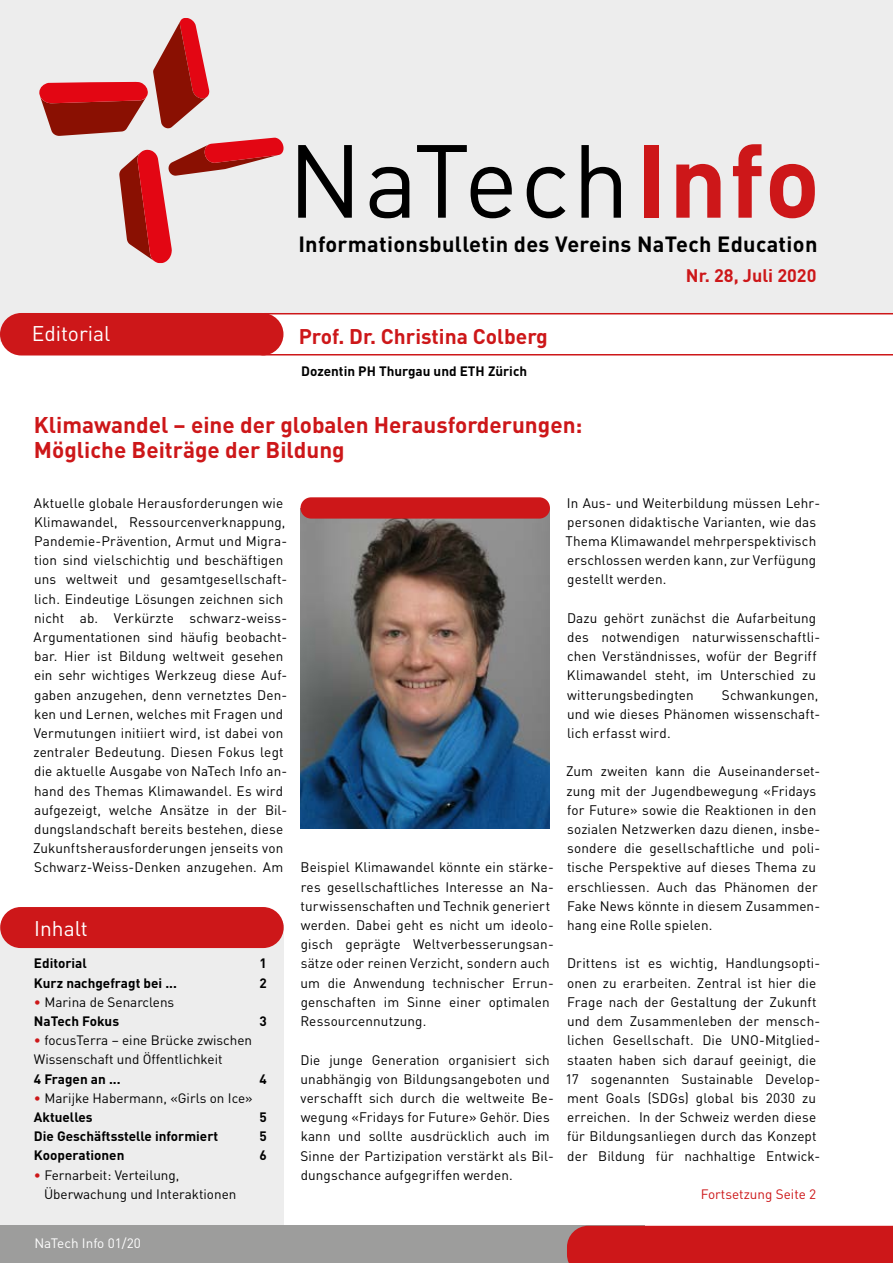
<style>
.page{position:relative;width:893px;height:1263px;background:#fff}
.page>*{position:absolute;margin:0;border:0;box-sizing:border-box;transform-origin:0 0}
.t1{font:102px "DIN";letter-spacing:.02em;color:#000}
.t2{font:700 22.5px/25.2px "DIN";color:#cd1719}
.t3{font:700 21.75px "DIN";letter-spacing:.015em;color:#000}
.t4{font:700 21px "DIN";color:#cd1719}
.t5{font:21px "DIN";color:#fff}
.t6{font:700 18px "DIN";color:#cd1719}
.t7{font:13.65px/19.2px "DIN";letter-spacing:.01em;color:#000}
.t8{font:13.5px/19.2px "DIN";color:#000}
.t9{font:700 13.5px "DIN";color:#000}
.t10{font:13.5px "DIN";color:#cd1719}
.t11{font:13.5px "DIN";color:#fff}
.s1{font-weight:700;color:#cd1719}
.s2{color:#cd1719}
.s3{font-weight:700}
</style>
<div class="page">
<div style="left:0;top:923px;width:283px;height:303px;background:#ededed"></div>
<div style="left:0;top:1226px;width:644px;height:37px;background:#9d9d9c"></div>
<div style="left:567px;top:1226px;width:326px;height:37px;background:#cd1719"></div>
<div style="left:0;top:0;width:893px;height:342px;background:#ededed"></div>
<svg style="left:39px;top:18px;width:245px;height:245px"></svg>
<svg style="left:267px;top:313px;width:626px;height:42px"></svg>
<div style="left:0;top:313px;width:283px;height:42px;background:#cd1719;border-radius:21px"></div>
<div style="left:0;top:907px;width:284px;height:41px;background:#cd1719;border-radius:21px"></div>
<img style="left:300px;top:512px;width:250px;height:317px">
<div style="left:300px;top:497px;width:250px;height:22px;background:#cd1719;border-radius:11px"></div>
<h1 class="t1" style="left:288px;top:117px;width:534px">NaTech<span class="s1">Info</span></h1>
<h3 class="t3" style="left:298px;top:230px;width:521px">Informationsbulletin des Vereins NaTech Education</h3>
<h3 class="t5" style="left:32px;top:320px;width:80px">Editorial</h3>
<h3 class="t4" style="left:299px;top:322px;width:251px">Prof. Dr. Christina Colberg</h3>
<p class="t9" style="left:301px;top:362px;width:228px">Dozentin PH Thurgau und ETH Zürich</p>
<h2 class="t2" style="left:34px;top:411px;width:550px">Klimawandel – eine der globalen Herausforderungen:<br>Mögliche Beiträge der Bildung</h2>
<h3 class="t6" style="left:686px;top:263px;width:132px">Nr. 28, Juli 2020</h3>
<p class="t7" style="left:33px;top:493px;width:256px">Aktuelle globale Herausforderungen wie Klimawandel, Ressourcenverknappung, Pandemie-Prävention, Armut und Migra&shy;tion sind vielschichtig und beschäftigen uns weltweit und gesamtgesellschaft&shy;lich. Eindeutige Lösungen zeichnen sich nicht ab. Verkürzte schwarz-weiss-Argumentationen sind häufig beobacht&shy;bar. Hier ist Bildung weltweit gesehen ein sehr wichtiges Werkzeug diese Auf&shy;gaben anzugehen, denn vernetztes Den&shy;ken und Lernen, welches mit Fragen und Vermutungen initiiert wird, ist dabei von zentraler Bedeutung. Diesen Fokus legt die aktuelle Ausgabe von NaTech Info an&shy;hand des Themas Klimawandel. Es wird aufgezeigt, welche Ansätze in der Bil&shy;dungslandschaft bereits bestehen, diese Zukunftsherausforderungen jenseits von Schwarz-Weiss-Denken anzugehen. Am</p>
<h3 class="t5" style="left:34px;top:915px;width:55px">Inhalt</h3>
<p class="t9" style="left:34px;top:955px;width:54px">Editorial</p>
<p class="t9" style="left:260px;top:955px;width:9px">1</p>
<p class="t9" style="left:34px;top:974px;width:144px">Kurz nachgefragt bei ...</p>
<p class="t9" style="left:260px;top:974px;width:9px">2</p>
<p class="t8" style="left:34px;top:992px;width:142px"><span class="s2">•</span> Marina de Senarclens<br><span class="s3">NaTech Fokus</span></p>
<p class="t9" style="left:260px;top:1012px;width:9px">3</p>
<p class="t8" style="left:34px;top:1030px;width:220px"><span class="s2">•</span> focusTerra – eine Brücke zwischen<br>Wissenschaft und Öffentlichkeit</p>
<p class="t9" style="left:34px;top:1070px;width:88px">4 Fragen an ...</p>
<p class="t9" style="left:260px;top:1070px;width:9px">4</p>
<p class="t8" style="left:34px;top:1088px;width:220px"><span class="s2">•</span> Marijke Habermann, «Girls on Ice»<br><span class="s3">Aktuelles</span></p>
<p class="t9" style="left:260px;top:1108px;width:9px">5</p>
<p class="t9" style="left:34px;top:1127px;width:186px">Die Geschäftsstelle informiert</p>
<p class="t9" style="left:260px;top:1127px;width:9px">5</p>
<p class="t9" style="left:34px;top:1147px;width:92px">Kooperationen</p>
<p class="t9" style="left:260px;top:1147px;width:9px">6</p>
<p class="t8" style="left:44px;top:1165px;width:194px;text-indent:-10px"><span class="s2">•</span> Fernarbeit: Verteilung,<br>Überwachung und Interaktionen</p>
<p class="t11" style="left:34px;top:1235px;width:108px">NaTech Info 01/20</p>
<p class="t7" style="left:300px;top:858px;width:255px">Beispiel Klimawandel könnte ein stärke&shy;res gesellschaftliches Interesse an Na&shy;turwissenschaften und Technik generiert werden. Dabei geht es nicht um ideolo&shy;gisch geprägte Weltverbesserungsan&shy;sätze oder reinen Verzicht, sondern auch um die Anwendung technischer Errun&shy;genschaften im Sinne einer optimalen Ressourcennutzung.</p>
<p class="t7" style="left:300px;top:1050px;width:255px">Die junge Generation organisiert sich unabhängig von Bildungsangeboten und verschafft sich durch die weltweite Be&shy;wegung «Fridays for Future» Gehör. Dies kann und sollte ausdrücklich auch im Sinne der Partizipation verstärkt als Bil&shy;dungschance aufgegriffen werden.</p>
<p class="t7" style="left:565px;top:493px;width:256px">In Aus- und Weiterbildung müssen Lehr&shy;personen didaktische Varianten, wie das Thema Klimawandel mehrperspektivisch erschlossen werden kann, zur Verfügung gestellt werden.</p>
<p class="t7" style="left:567px;top:608px;width:255px">Dazu gehört zunächst die Aufarbeitung des notwendigen naturwissenschaftli&shy;chen Verständnisses, wofür der Begriff Klimawandel steht, im Unterschied zu witterungsbedingten</p>
<p class="t7" style="left:567px;top:685px;width:255px;text-indent:155px">Schwankungen, und wie dieses Phänomen wissenschaft&shy;lich erfasst wird.</p>
<p class="t7" style="left:566px;top:762px;width:256px">Zum zweiten kann die Auseinanderset&shy;zung mit der Jugendbewegung «Fridays for Future» sowie die Reaktionen in den sozialen Netzwerken dazu dienen, insbe&shy;sondere die gesellschaftliche und poli&shy;tische Perspektive auf dieses Thema zu erschliessen. Auch das Phänomen der Fake News könnte in diesem Zusammen&shy;hang eine Rolle spielen.</p>
<p class="t7" style="left:565px;top:954px;width:256px">Drittens ist es wichtig, Handlungsopti&shy;onen zu erarbeiten. Zentral ist hier die Frage nach der Gestaltung der Zukunft und dem Zusammenleben der mensch&shy;lichen Gesellschaft. Die UNO-Mitglied&shy;staaten haben sich darauf geeinigt, die 17 sogenannten Sustainable Develop&shy;ment Goals (SDGs) global bis 2030 zu erreichen. In der Schweiz werden diese für Bildungsanliegen durch das Konzept der Bildung für nachhaltige Entwick-</p>
<p class="t10" style="left:701px;top:1185px;width:117px">Fortsetzung Seite 2</p>
</div>
